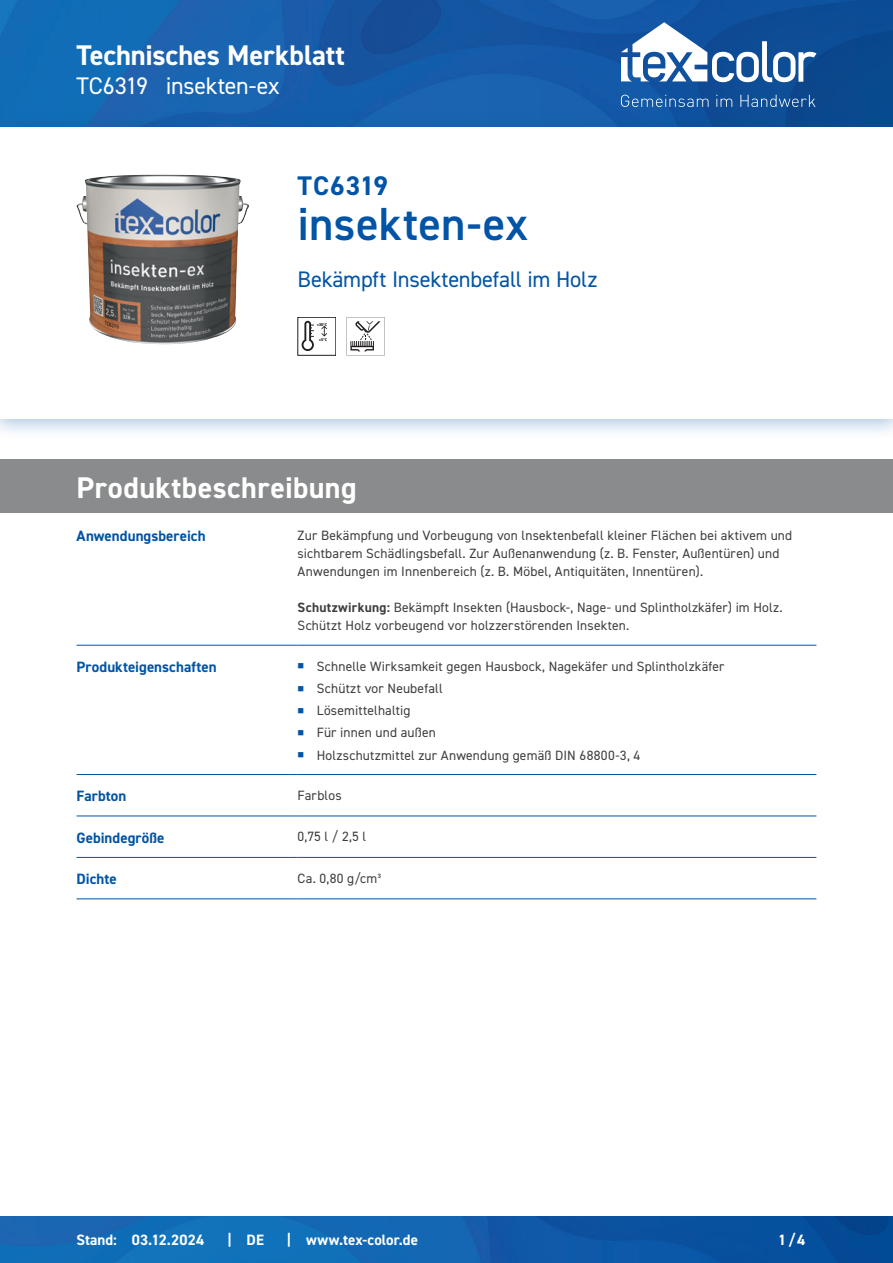
<style>
.page{position:relative;width:893px;height:1263px;background:#fff}
.page>*{position:absolute;margin:0;border:0;box-sizing:border-box;transform-origin:0 0}
.CB_AF_Produktname{font:600 46.5px "DIN2014";letter-spacing:.005em;color:#0154a6}
.CB_AF_Kapitel_Ueberschrift{font:700 30px "DIN2014";letter-spacing:.015em;color:#fff}
.CB_AF_Kopf_TM{font:700 28.5px "DIN2014";letter-spacing:-.005em;color:#fff}
.CB_AF_Produktkuerzel{font:700 27px "DIN2014";letter-spacing:.035em;color:#0154a6}
.CB_AF_Kopf_Produktname_klein{font:24px "DIN2014";letter-spacing:-.015em;color:#fff}
.CB_AF_Subline_Produkt{font:22.5px "DIN2014";letter-spacing:-.01em;color:#0154a6}
.CB_AF_Abschnitt_Ueberschrift{font:700 15px "DIN2014";letter-spacing:.005em;color:#0154a6}
.CB_AF_Fuß_Stand_linksb{font:700 15px "DIN2014";letter-spacing:.005em;color:#fff}
.CB_AF_Text_Standard{font:13.5px/18px "DIN2014";letter-spacing:.01em;color:#3e3e3f}
.t1{font:900 condensed 4.05px "Frutiger LT";color:#231f20}
.s1{font-weight:700}
</style>
<div class="page">
<img style="left:0;top:0;width:893px;height:111px">
<img style="left:0;top:1216px;width:893px;height:47px">
<div style="left:0;top:111px;width:893px;height:329px;background:#0154a6;opacity:.35"></div>
<div style="left:0;top:128px;width:893px;height:291px;background:#fff"></div>
<img style="left:77px;top:175px;width:172px;height:169px">
<svg style="left:302px;top:321px;width:12px;height:30px"></svg>
<svg style="left:321px;top:326px;width:6px;height:11px"></svg>
<svg style="left:346px;top:317px;width:39px;height:38px"></svg>
<hr style="left:77px;top:645px;width:212px;height:1px;background:#0154a6">
<hr style="left:298px;top:645px;width:518px;height:1px;background:#0154a6">
<hr style="left:77px;top:774px;width:212px;height:1px;background:#0154a6">
<hr style="left:298px;top:774px;width:518px;height:1px;background:#0154a6">
<hr style="left:77px;top:815px;width:212px;height:1px;background:#0154a6">
<hr style="left:298px;top:815px;width:518px;height:1px;background:#0154a6">
<hr style="left:77px;top:857px;width:212px;height:1px;background:#0154a6">
<hr style="left:298px;top:857px;width:518px;height:1px;background:#0154a6">
<hr style="left:77px;top:898px;width:212px;height:1px;background:#0154a6">
<hr style="left:298px;top:898px;width:518px;height:1px;background:#0154a6">
<div style="left:0;top:460px;width:893px;height:53px;background:#8a8b8c"></div>
<svg style="left:621px;top:22px;width:195px;height:60px"></svg>
<svg style="left:621px;top:95px;width:194px;height:12px;background:#366caa"></svg>
<p class="CB_AF_Kopf_TM" style="left:77px;top:36px;width:270px">Technisches Merkblatt</p>
<p class="CB_AF_Kopf_Produktname_klein" style="left:77px;top:71px;width:73px">TC6319</p>
<p class="CB_AF_Kopf_Produktname_klein" style="left:166px;top:71px;width:115px">insekten-ex</p>
<p class="CB_AF_Produktkuerzel" style="left:298px;top:168px;width:92px">TC6319</p>
<p class="CB_AF_Produktname" style="left:298px;top:193px;width:232px">insekten-ex</p>
<p class="CB_AF_Subline_Produkt" style="left:298px;top:266px;width:301px">Bekämpft Insektenbefall im Holz</p>
<p class="t1" style="left:317px;top:322px;width:12px">+30°C</p>
<p class="t1" style="left:319px;top:337px;width:10px">+5°C</p>
<p class="CB_AF_Kapitel_Ueberschrift" style="left:77px;top:468px;width:282px">Produktbeschreibung</p>
<p class="CB_AF_Abschnitt_Ueberschrift" style="left:77px;top:526px;width:131px">Anwendungsbereich</p>
<p class="CB_AF_Text_Standard" style="left:298px;top:526px;width:496px">Zur Bekämpfung und Vorbeugung von lnsektenbefall kleiner Flächen bei aktivem und sichtbarem Schädlingsbefall. Zur Außenanwendung (z. B. Fenster, Außentüren) und<br>Anwendungen im Innenbereich (z. B. Möbel, Antiquitäten, Innentüren).</p>
<p class="CB_AF_Text_Standard" style="left:298px;top:598px;width:486px"><span class="s1">Schutzwirkung:</span> Bekämpft Insekten (Hausbock-, Nage- und Splintholzkäfer) im Holz.<br>Schützt Holz vorbeugend vor holzzerstörenden Insekten.</p>
<p class="CB_AF_Abschnitt_Ueberschrift" style="left:77px;top:657px;width:142px">Produkteigenschaften</p>
<p class="CB_AF_Text_Standard" style="left:317px;top:657px;width:409px">Schnelle Wirksamkeit gegen Hausbock, Nagekäfer und Splintholzkäfer</p>
<p class="CB_AF_Text_Standard" style="left:317px;top:679px;width:127px">Schützt vor Neubefall</p>
<p class="CB_AF_Text_Standard" style="left:317px;top:701px;width:95px">Lösemittelhaltig</p>
<p class="CB_AF_Text_Standard" style="left:317px;top:723px;width:121px">Für innen und außen</p>
<p class="CB_AF_Text_Standard" style="left:317px;top:746px;width:325px">Holzschutzmittel zur Anwendung gemäß DIN 68800-3, 4</p>
<p class="CB_AF_Abschnitt_Ueberschrift" style="left:77px;top:786px;width:51px">Farbton</p>
<p class="CB_AF_Text_Standard" style="left:298px;top:786px;width:45px">Farblos</p>
<p class="CB_AF_Abschnitt_Ueberschrift" style="left:77px;top:827px;width:90px">Gebindegröße</p>
<p class="CB_AF_Text_Standard" style="left:298px;top:827px;width:70px">0,75 l / 2,5 l</p>
<p class="CB_AF_Abschnitt_Ueberschrift" style="left:77px;top:869px;width:42px">Dichte</p>
<p class="CB_AF_Text_Standard" style="left:298px;top:869px;width:85px">Ca. 0,80 g/cm³</p>
<p class="CB_AF_Fuß_Stand_linksb" style="left:77px;top:1230px;width:42px">Stand:</p>
<p class="CB_AF_Fuß_Stand_linksb" style="left:132px;top:1230px;width:74px">03.12.2024</p>
<p class="CB_AF_Fuß_Stand_linksb" style="left:227px;top:1229px;width:6px">|</p>
<p class="CB_AF_Fuß_Stand_linksb" style="left:247px;top:1230px;width:19px">DE</p>
<p class="CB_AF_Fuß_Stand_linksb" style="left:287px;top:1229px;width:6px">|</p>
<p class="CB_AF_Fuß_Stand_linksb" style="left:306px;top:1230px;width:113px">www.tex-color.de</p>
<p class="CB_AF_Fuß_Stand_linksb" style="left:778px;top:1230px;width:29px">1/4</p>
</div>
